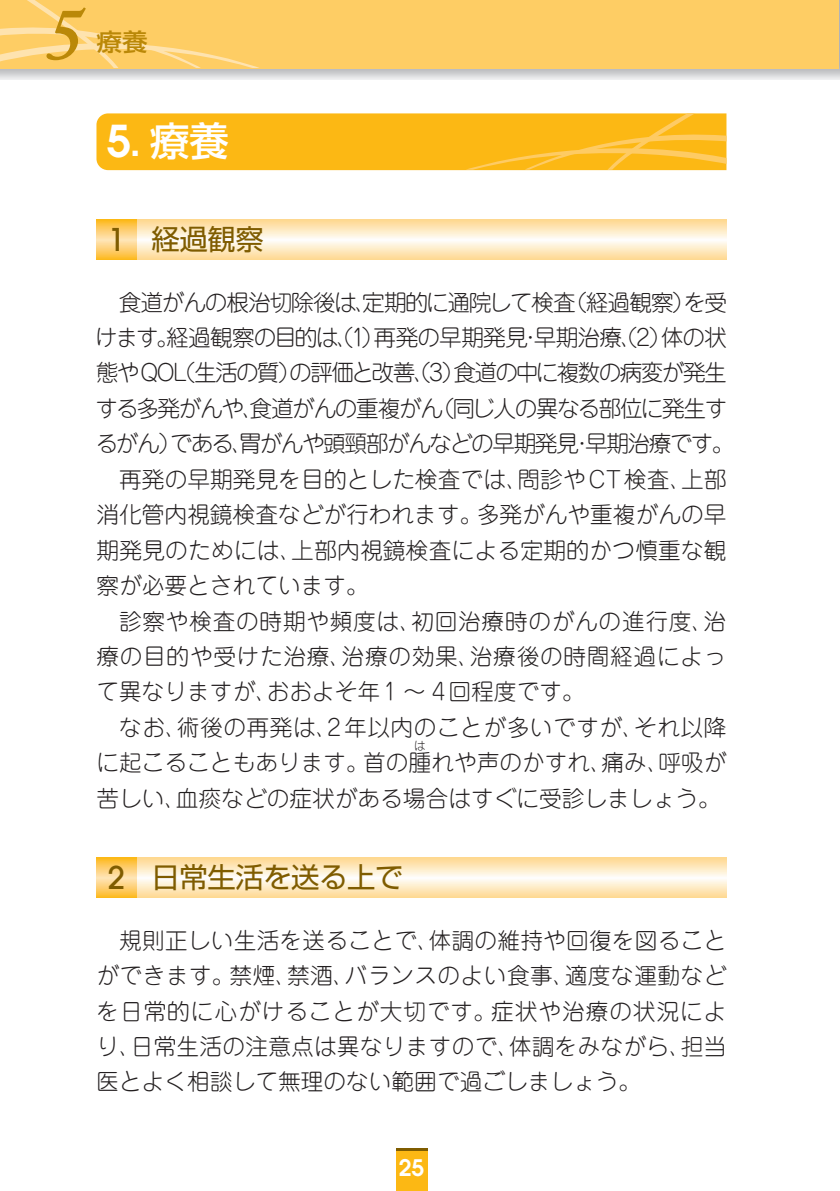
<style>
.page{position:relative;width:840px;height:1191px;background:#fff}
.page>*{position:absolute;margin:0;border:0;box-sizing:border-box;transform-origin:0 0}
.t1{font:italic 600 76.6px "Adobe Caslon Pro";color:#ba8808}
.t2{font:500 39.6px "Shin Go Pro";color:#fff}
.t3{font:28.4px "Shin Go Pro";letter-spacing:-.015em;color:#7f5c00}
.t4{font:500 24.2px "Shin Go Pro";color:#ba8808;scale:1.05 1}
.t5{font:300 22.6px/35.4px "Jun 101 Pro";color:#231f20;text-align:justify}
.t6{font:300 22.6px "Jun 101 Pro";letter-spacing:-.065em;color:#231f20}
.t7{font:300 22.6px "Jun 101 Pro";letter-spacing:.03em;color:#231f20}
.t8{font:300 22.6px "Jun 101 Pro";letter-spacing:-.04em;color:#231f20}
.t9{font:300 22.6px "Jun 101 Pro";letter-spacing:-.075em;color:#231f20}
.t10{font:300 22.6px "Jun 101 Pro";letter-spacing:-.05em;color:#231f20}
.t11{font:300 22.6px "Jun 101 Pro";letter-spacing:.025em;color:#231f20}
.t12{font:600 22.6px "Avant Garde";color:#fff}
.t13{font:300 11.4px "Jun 101 Pro";color:#231f20}
.s1{font-family:"Avant Garde";font-weight:600;font-size:43.6px}
.s2{font-family:"Avant Garde";font-weight:500;font-size:31.2px}
</style>
<div class="page">
<hr style="left:839px;top:0;width:1px;height:1191px;background:#fef4dc">
<div style="left:396px;top:1148px;width:31px;height:26px;background:#7f5c00"></div>
<div style="left:396px;top:1151px;width:31px;height:40px;background:#fcb814"></div>
<img style="left:0;top:68px;width:840px;height:11px">
<div style="left:0;top:0;width:839px;height:68px;background:#fecd64"></div>
<hr style="left:839px;top:0;width:1px;height:68px;background:#fecd64">
<svg style="left:96px;top:113px;width:630px;height:57px;background:#fcb91b"></svg>
<svg style="left:136px;top:220px;width:590px;height:39px"></svg>
<svg style="left:96px;top:220px;width:40px;height:39px;background:#fdce6e"></svg>
<svg style="left:136px;top:857px;width:590px;height:40px;background:#feeac3"></svg>
<svg style="left:96px;top:857px;width:40px;height:40px;background:#fdce6c"></svg>
<svg style="left:0;top:0;width:259px;height:68px"></svg>
<h1 class="t1" style="left:45px;top:-12px;width:40px">5</h1>
<p class="t4" style="left:96px;top:22px;width:50px">療養</p>
<h2 class="t2" style="left:106px;top:109px;width:124px"><span class="s1">5</span>. 療養</h2>
<p class="t3" style="left:108px;top:216px;width:157px"><span class="s2">1</span> 経過観察</p>
<p class="t10" style="left:119px;top:284px;width:609px">食道がんの根治切除後は、定期的に通院して検査（経過観察）を受</p>
<p class="t8" style="left:95px;top:319px;width:633px">けます。経過観察の目的は、（1）再発の早期発見・早期治療、（2）体の状</p>
<p class="t9" style="left:96px;top:355px;width:632px">態やQOL（生活の質）の評価と改善、（3）食道の中に複数の病変が発生</p>
<p class="t6" style="left:96px;top:390px;width:633px">する多発がんや、食道がんの重複がん（同じ人の異なる部位に発生す</p>
<p class="t6" style="left:95px;top:426px;width:640px">るがん）である、胃がんや頭頸部がんなどの早期発見・早期治療です。</p>
<p class="t5" style="left:119px;top:459px;width:608px">再発の早期発見を目的とした検査では、問診やCT検査、上部</p>
<p class="t5" style="left:96px;top:494px;width:631px">消化管内視鏡検査などが行われます。多発がんや重複がんの早</p>
<p class="t5" style="left:96px;top:530px;width:631px">期発見のためには、上部内視鏡検査による定期的かつ慎重な観</p>
<p class="t5" style="left:96px;top:565px;width:274px">察が必要とされています。</p>
<p class="t7" style="left:119px;top:603px;width:608px">診察や検査の時期や頻度は、初回治療時のがんの進行度、治</p>
<p class="t7" style="left:96px;top:638px;width:631px">療の目的や受けた治療、治療の効果、治療後の時間経過によっ</p>
<p class="t5" style="left:96px;top:671px;width:489px">て異なりますが、おおよそ年1 ～ 4回程度です。</p>
<p class="t11" style="left:119px;top:709px;width:608px">なお、術後の再発は、2年以内のことが多いですが、それ以降</p>
<p class="t5" style="left:96px;top:742px;width:631px">に起こることもあります。首の腫れや声のかすれ、痛み、呼吸が</p>
<p class="t13" style="left:414px;top:736px;width:13px">は</p>
<p class="t5" style="left:96px;top:778px;width:625px">苦しい、血痰などの症状がある場合はすぐに受診しましょう。</p>
<p class="t3" style="left:108px;top:854px;width:297px"><span class="s2">2</span> 日常生活を送る上で</p>
<p class="t5" style="left:96px;top:919px;width:631px;text-indent:23px">規則正しい生活を送ることで、体調の維持や回復を図ることができます。禁煙、禁酒、バランスのよい食事、適度な運動などを日常的に心がけることが大切です。症状や治療の状況により、日常生活の注意点は異なりますので、体調をみながら、担当医とよく相談して無理のない範囲で過ごしましょう。</p>
<p class="t12" style="left:398px;top:1152px;width:27px">25</p>
</div>
